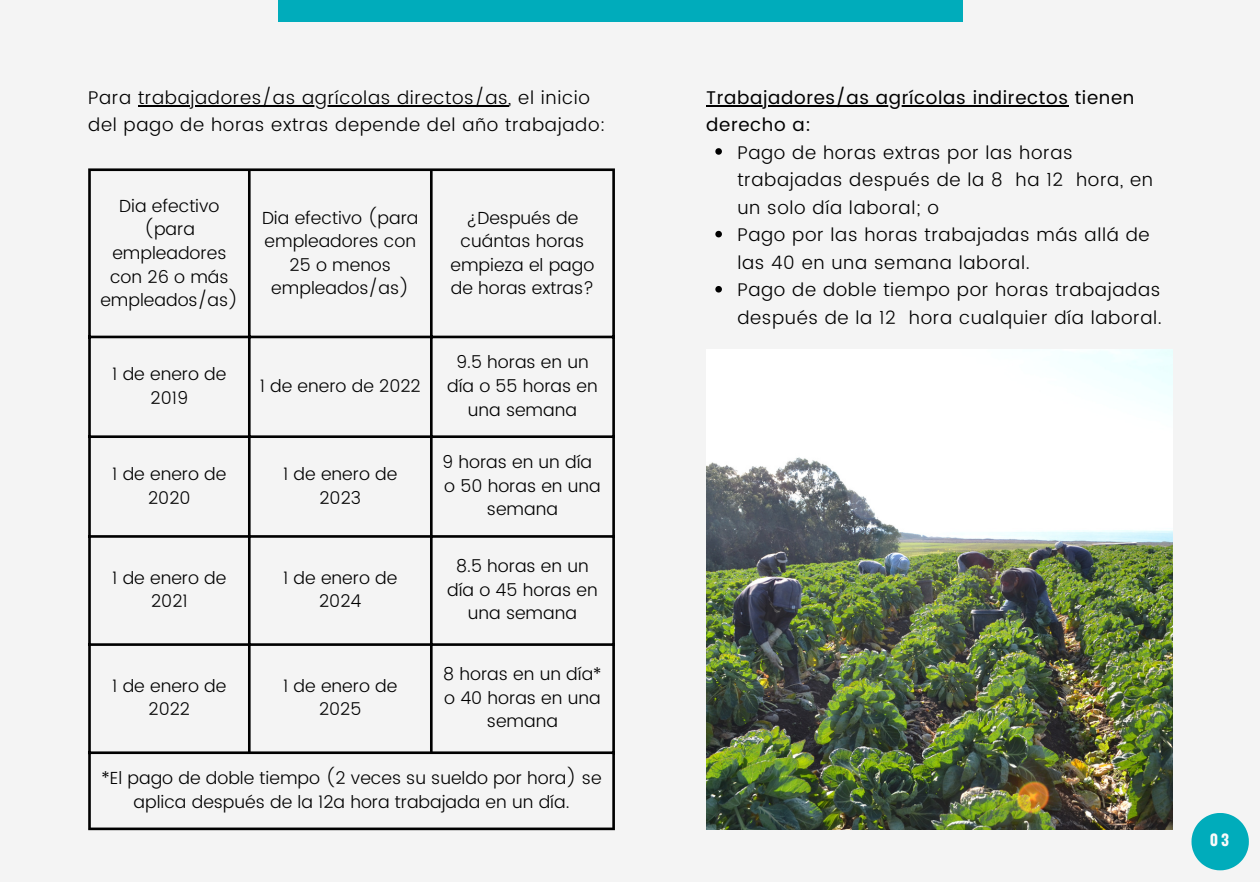
<style>
.page{position:relative;width:1260px;height:882px;background:#f4f4f4}
.page>*{position:absolute;margin:0;border:0;box-sizing:border-box;transform-origin:0 0}
.t1{font:300 18.38px/27.7px "Poppins";letter-spacing:.035em;color:#000}
.t2{font:18.38px/27.7px "Poppins";letter-spacing:.035em;color:#000}
.t3{font:300 17.5px/23.6px "Poppins";color:#000;text-align:center}
.t4{font:700 15.4px "Oswald";color:#fafafa}
</style>
<div class="page">
<img style="left:706px;top:349px;width:466px;height:481px">
<div style="left:279px;top:0;width:684px;height:21px;background:#00acbb"></div>
<hr style="left:88px;top:171px;width:3px;height:657px;background:#000">
<hr style="left:248px;top:171px;width:3px;height:580px;background:#000">
<hr style="left:430px;top:171px;width:3px;height:580px;background:#000">
<hr style="left:612px;top:171px;width:3px;height:657px;background:#000">
<hr style="left:88px;top:168px;width:527px;height:3px;background:#000">
<hr style="left:88px;top:336px;width:527px;height:2px;background:#000">
<hr style="left:88px;top:435px;width:527px;height:3px;background:#000">
<hr style="left:88px;top:535px;width:527px;height:3px;background:#000">
<hr style="left:88px;top:643px;width:527px;height:3px;background:#000">
<hr style="left:88px;top:751px;width:527px;height:3px;background:#000">
<hr style="left:88px;top:828px;width:527px;height:2px;background:#000">
<svg style="left:1192px;top:813px;width:57px;height:57px"></svg>
<hr style="left:138px;top:105px;width:370px;height:1px;background:#000">
<svg style="left:715px;top:148px;width:7px;height:7px"></svg>
<svg style="left:715px;top:231px;width:7px;height:6px"></svg>
<svg style="left:715px;top:286px;width:7px;height:7px"></svg>
<hr style="left:706px;top:105px;width:363px;height:1px;background:#000">
<p class="t1" style="left:88px;top:83px;width:519px">Para trabajadores/as agrícolas directos/as, el inicio del pago de horas extras depende del año trabajado:</p>
<p class="t3" style="left:100px;top:194px;width:139px">Dia efectivo (para empleadores con 26 o más empleados/as)</p>
<p class="t3" style="left:262px;top:206px;width:158px">Dia efectivo (para empleadores con<br>25 o menos empleados/as)</p>
<p class="t3" style="left:450px;top:206px;width:145px">¿Después de cuántas horas empieza el pago de horas extras?</p>
<p class="t3" style="left:112px;top:362px;width:116px">1 de enero de<br>2019</p>
<p class="t3" style="left:260px;top:374px;width:162px">1 de enero de 2022</p>
<p class="t3" style="left:112px;top:462px;width:116px">1 de enero de<br>2020</p>
<p class="t3" style="left:283px;top:462px;width:116px">1 de enero de<br>2023</p>
<p class="t3" style="left:112px;top:566px;width:116px">1 de enero de<br>2021</p>
<p class="t3" style="left:283px;top:566px;width:116px">1 de enero de<br>2024</p>
<p class="t3" style="left:447px;top:351px;width:152px">9.5 horas en un día o 55 horas en una semana</p>
<p class="t3" style="left:442px;top:450px;width:160px">9 horas en un día o 50 horas en una semana</p>
<p class="t3" style="left:447px;top:554px;width:152px">8.5 horas en un día o 45 horas en una semana</p>
<p class="t3" style="left:443px;top:662px;width:160px">8 horas en un día* o 40 horas en una semana</p>
<p class="t3" style="left:101px;top:766px;width:502px">*El pago de doble tiempo (2 veces su sueldo por hora) se aplica después de la 12a hora trabajada en un día.</p>
<p class="t3" style="left:112px;top:674px;width:116px">1 de enero de<br>2022</p>
<p class="t3" style="left:283px;top:674px;width:116px">1 de enero de<br>2025</p>
<p class="t2" style="left:706px;top:83px;width:430px">Trabajadores/as agrícolas indirectos tienen derecho a:</p>
<p class="t1" style="left:737px;top:139px;width:417px">Pago de horas extras por las horas trabajadas después de la 8 ha 12 hora, en un solo día laboral; o</p>
<p class="t1" style="left:737px;top:221px;width:414px">Pago por las horas trabajadas más allá de las 40 en una semana laboral.</p>
<p class="t1" style="left:737px;top:276px;width:426px">Pago de doble tiempo por horas trabajadas después de la 12 hora cualquier día laboral.</p>
<p class="t4" style="left:1210px;top:828px;width:21px">03</p>
</div>
